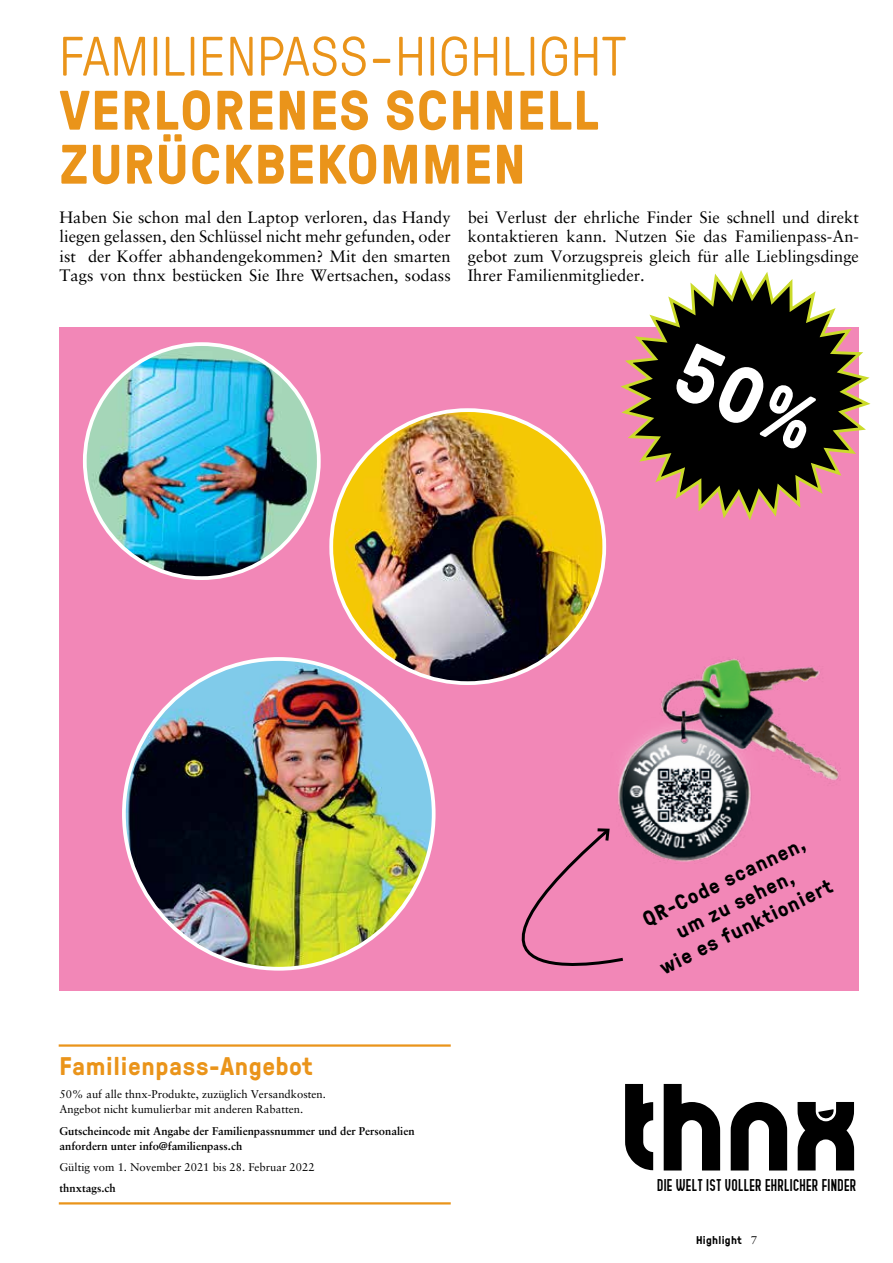
<style>
.page{position:relative;width:893px;height:1263px;background:#fff}
.page>*{position:absolute;margin:0;border:0;box-sizing:border-box;transform-origin:0 0}
.t1{font:700 55.5px/54px "GT Pressura";letter-spacing:.025em;color:#ea941a}
.t2{font:300 55.5px "GT Pressura";letter-spacing:.025em;color:#ea941a}
.t3{font:700 25.5px "GT Pressura";letter-spacing:.025em;color:#ea941a}
.t4{font:700 21px/25.2px "GT Pressura";color:#000;text-align:center}
.t5{font:700 17.25px "Adelino";letter-spacing:.055em;color:#000}
.t6{font:16.5px/19.5px "Sabon";color:#000;text-align:justify}
.t7{font:11.25px/15px "Sabon";color:#000}
.t8{font:700 11.25px/15px "Sabon";color:#000}
.t9{font:700 11.25px "GT Pressura";letter-spacing:.025em;color:#000}
.s1{font-family:"Sabon";font-weight:400}
</style>
<div class="page">
<hr style="left:59px;top:1202px;width:392px;height:2px;background:#ea941a">
<hr style="left:59px;top:1044px;width:392px;height:3px;background:#ea941a">
<div style="left:60px;top:327px;width:799px;height:663px;background:#f287b7"></div>
<svg style="left:620px;top:270px;width:251px;height:250px"></svg>
<img style="left:618px;top:659px;width:221px;height:203px">
<svg style="left:664px;top:1084px;width:56px;height:86px"></svg>
<svg style="left:625px;top:1084px;width:28px;height:86px"></svg>
<svg style="left:731px;top:1102px;width:56px;height:68px"></svg>
<svg style="left:798px;top:1102px;width:56px;height:68px"></svg>
<img style="left:331px;top:410px;width:273px;height:273px;border-radius:136px">
<img style="left:85px;top:344px;width:234px;height:234px;border-radius:117px">
<img style="left:124px;top:659px;width:310px;height:310px;border-radius:155px">
<svg style="left:409px;top:826px;width:217px;height:165px"></svg>
<div style="left:671px;top:343px;width:150px;height:109px;background:#000"></div>
<h1 class="t2" style="left:60px;top:17px;width:568px">FAMILIENPASS-HIGHLIGHT</h1>
<h1 class="t1" style="left:60px;top:81px;width:541px">VERLORENES SCHNELL<br>ZURÜCKBEKOMMEN</h1>
<p class="t6" style="left:60px;top:207px;width:393px">Haben Sie schon mal den Laptop verloren, das Handy liegen gelassen, den Schlüssel nicht mehr gefunden, oder ist der Koffer abhandengekommen? Mit den smarten Tags von thnx bestücken Sie Ihre Wertsachen, sodass</p>
<p class="t6" style="left:468px;top:207px;width:393px">bei Verlust der ehrliche Finder Sie schnell und direkt kontaktieren kann. Nutzen Sie das Familienpass-An&shy;gebot zum Vorzugspreis gleich für alle Lieblingsdinge Ihrer Familienmitglieder.</p>
<h2 class="t3" style="left:60px;top:1048px;width:254px">Familienpass-Angebot</h2>
<p class="t7" style="left:60px;top:1087px;width:268px">50% auf alle thnx-Produkte, zuzüglich Versandkosten.<br>Angebot nicht kumulierbar mit anderen Rabatten.</p>
<p class="t8" style="left:60px;top:1123px;width:357px">Gutscheincode mit Angabe der Familienpassnummer und der Personalien anfordern unter info@familienpass.ch</p>
<p class="t7" style="left:60px;top:1159px;width:257px">Gültig vom 1. November 2021 bis 28. Februar 2022</p>
<p class="t8" style="left:60px;top:1181px;width:58px">thnxtags.ch</p>
<p class="t4" style="left:633px;top:910px;width:191px;rotate:-26deg">QR-Code scannen, um zu sehen,<br>wie es funktioniert</p>
<p class="t5" style="left:657px;top:1179px;width:200px">DIE WELT IST VOLLER EHRLICHER FINDER</p>
<p class="t9" style="left:696px;top:1231px;width:62px">Highlight <span class="s1">7</span></p>
</div>
